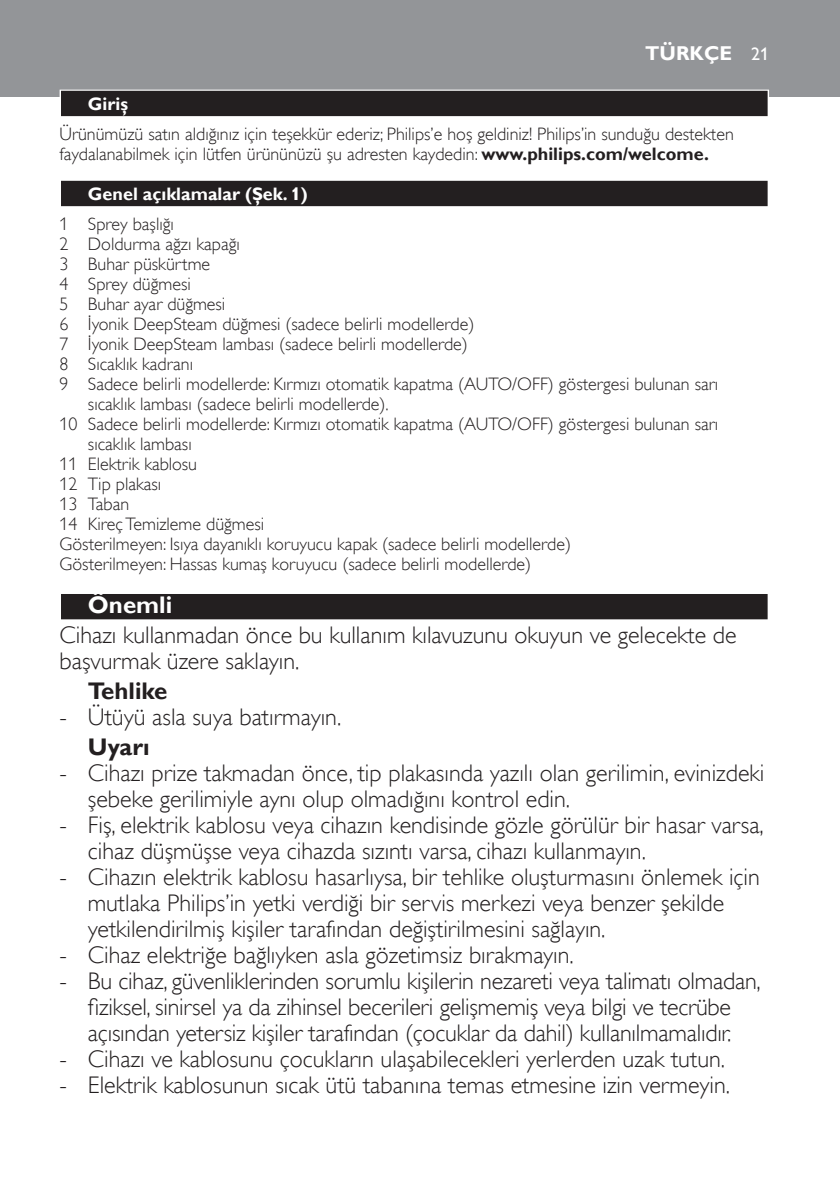
<style>
.page{position:relative;width:840px;height:1191px;background:#fff}
.page>*{position:absolute;margin:0;border:0;box-sizing:border-box;transform-origin:0 0}
.t1{font:24px/26px "Gill Sans Alt One WGL Light";color:#231f20}
.t2{font:700 24px "Gill Sans Alt One WGL";color:#231f20}
.t3{font:700 24px "Gill Sans Alt One WGL";color:#fff}
.t4{font:700 20px "Gill Sans Alt One WGL";color:#fff}
.t5{font:18px/20px "Gill Sans Alt One WGL Light";color:#231f20}
.t6{font:700 18px "Gill Sans Alt One WGL";color:#fff}
.t7{font:18px "Gill Sans Alt One WGL";color:#fff}
.s1{font-family:"Gill Sans Alt One WGL";font-weight:700}
</style>
<div class="page">
<div style="left:0;top:0;width:839px;height:96px;background:#939598"></div>
<div style="left:60px;top:90px;width:708px;height:28px;background:#e4e3e3"></div>
<div style="left:61px;top:91px;width:706px;height:25px;background:#231f20"></div>
<div style="left:60px;top:180px;width:708px;height:28px;background:#dbdadb"></div>
<div style="left:61px;top:181px;width:706px;height:25px;background:#231f20"></div>
<div style="left:60px;top:593px;width:708px;height:28px;background:#b2b0b1"></div>
<div style="left:61px;top:594px;width:706px;height:25px;background:#231f20"></div>
<p class="t4" style="left:644px;top:40px;width:86px">Türkçe</p>
<p class="t7" style="left:750px;top:42px;width:19px">21</p>
<p class="t6" style="left:88px;top:92px;width:42px">Giriş</p>
<p class="t5" style="left:60px;top:124px;width:675px">Ürünümüzü satın aldığınız için teşekkür ederiz; Philips’e hoş geldiniz! Philips’in sunduğu destekten faydalanabilmek için lütfen ürününüzü şu adresten kaydedin: <span class="s1">www.philips.com/welcome.</span></p>
<p class="t6" style="left:88px;top:182px;width:221px">Genel açıklamalar (Şek. 1)</p>
<p class="t5" style="left:60px;top:214px;width:116px">1 Sprey başlığı</p>
<p class="t5" style="left:60px;top:234px;width:182px">2 Doldurma ağzı kapağı</p>
<p class="t5" style="left:60px;top:254px;width:152px">3 Buhar püskürtme</p>
<p class="t5" style="left:60px;top:274px;width:133px">4 Sprey düğmesi</p>
<p class="t5" style="left:60px;top:294px;width:167px">5 Buhar ayar düğmesi</p>
<p class="t5" style="left:60px;top:314px;width:416px">6 İyonik DeepSteam düğmesi (sadece belirli modellerde)</p>
<p class="t5" style="left:60px;top:334px;width:409px">7 İyonik DeepSteam lambası (sadece belirli modellerde)</p>
<p class="t5" style="left:60px;top:354px;width:135px">8 Sıcaklık kadranı</p>
<p class="t5" style="left:60px;top:374px;width:659px">9 Sadece belirli modellerde: Kırmızı otomatik kapatma (AUTO/OFF) göstergesi bulunan sarı</p>
<p class="t5" style="left:88px;top:394px;width:302px">sıcaklık lambası (sadece belirli modellerde).</p>
<p class="t5" style="left:60px;top:414px;width:659px">10 Sadece belirli modellerde: Kırmızı otomatik kapatma (AUTO/OFF) göstergesi bulunan sarı</p>
<p class="t5" style="left:88px;top:434px;width:105px">sıcaklık lambası</p>
<p class="t5" style="left:60px;top:454px;width:139px">11 Elektrik kablosu</p>
<p class="t5" style="left:60px;top:474px;width:103px">12 Tip plakası</p>
<p class="t5" style="left:60px;top:494px;width:71px">13 Taban</p>
<p class="t5" style="left:60px;top:514px;width:206px">14 Kireç Temizleme düğmesi</p>
<p class="t5" style="left:60px;top:534px;width:512px">Gösterilmeyen: Isıya dayanıklı koruyucu kapak (sadece belirli modellerde)</p>
<p class="t5" style="left:60px;top:554px;width:473px">Gösterilmeyen: Hassas kumaş koruyucu (sadece belirli modellerde)</p>
<p class="t3" style="left:88px;top:589px;width:86px">Önemli</p>
<p class="t1" style="left:60px;top:622px;width:678px">Cihazı kullanmadan önce bu kullanım kılavuzunu okuyun ve gelecekte de başvurmak üzere saklayın.</p>
<p class="t2" style="left:88px;top:674px;width:81px">Tehlike</p>
<p class="t1" style="left:60px;top:704px;width:283px">- Ütüyü asla suya batırmayın.</p>
<p class="t2" style="left:88px;top:730px;width:63px">Uyarı</p>
<p class="t1" style="left:88px;top:760px;width:677px;text-indent:-28px">- Cihazı prize takmadan önce, tip plakasında yazılı olan gerilimin, evinizdeki şebeke gerilimiyle aynı olup olmadığını kontrol edin.</p>
<p class="t1" style="left:88px;top:812px;width:677px;text-indent:-28px">- Fiş, elektrik kablosu veya cihazın kendisinde gözle görülür bir hasar varsa, cihaz düşmüşse veya cihazda sızıntı varsa, cihazı kullanmayın.</p>
<p class="t1" style="left:88px;top:864px;width:673px;text-indent:-28px">- Cihazın elektrik kablosu hasarlıysa, bir tehlike oluşturmasını önlemek için mutlaka Philips’in yetki verdiği bir servis merkezi veya benzer şekilde yetkilendirilmiş kişiler tarafından değiştirilmesini sağlayın.</p>
<p class="t1" style="left:60px;top:942px;width:515px">- Cihaz elektriğe bağlıyken asla gözetimsiz bırakmayın.</p>
<p class="t1" style="left:60px;top:968px;width:702px;text-align:center">- Bu cihaz, güvenliklerinden sorumlu kişilerin nezareti veya talimatı olmadan, fiziksel, sinirsel ya da zihinsel becerileri gelişmemiş veya bilgi ve tecrübe açısından yetersiz kişiler tarafından (çocuklar da dahil) kullanılmamalıdır.</p>
<p class="t1" style="left:60px;top:1046px;width:666px">- Cihazı ve kablosunu çocukların ulaşabilecekleri yerlerden uzak tutun.</p>
<p class="t1" style="left:60px;top:1072px;width:671px">- Elektrik kablosunun sıcak ütü tabanına temas etmesine izin vermeyin.</p>
</div>
